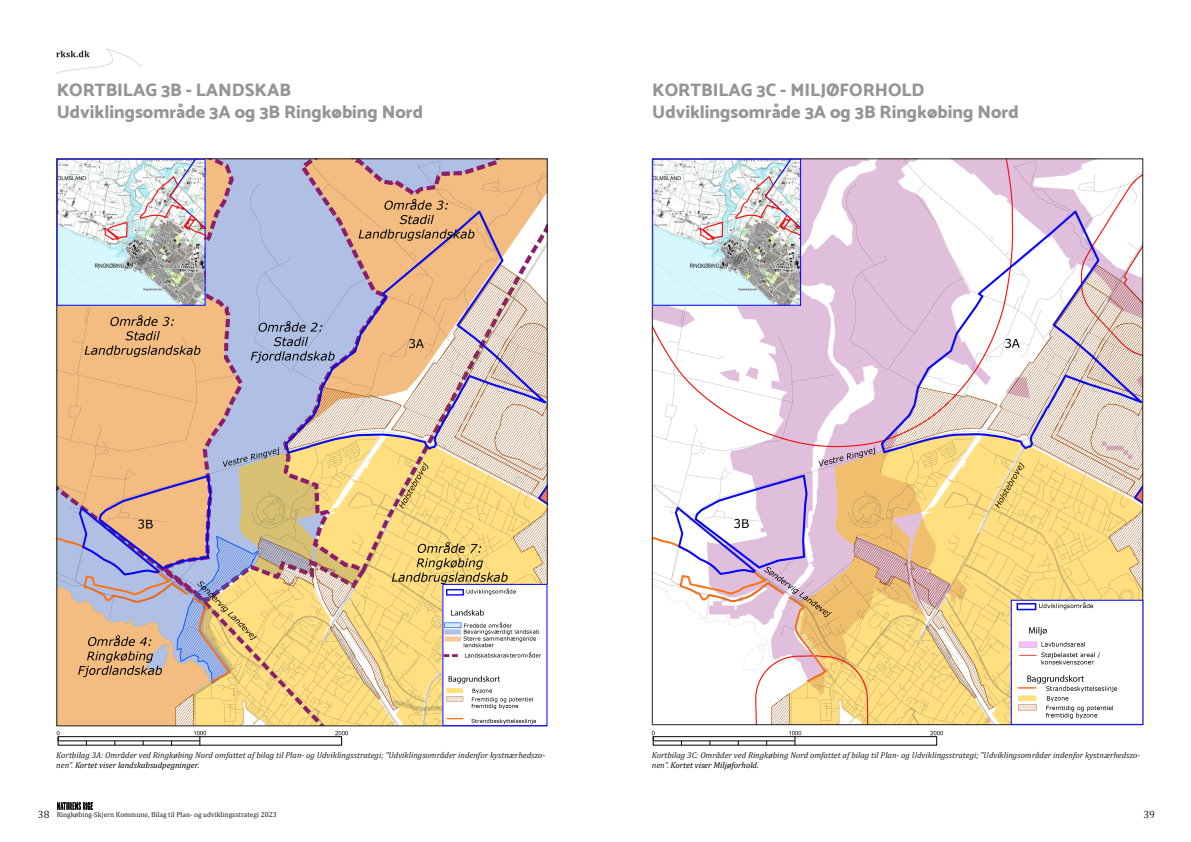
<style>
.page{position:relative;width:1191px;height:842px;background:#fff}
.page>*{position:absolute;margin:0;border:0;box-sizing:border-box;transform-origin:0 0}
.Overskrift_-_bilag_b{font:800 18px "Catamaran";color:#939598}
.t1{font:10.5px "Cambria";color:#231f20}
.Billedtekst{font:italic 8.5px/10.2px "Cambria";color:#231f20}
.t2{font:7.3px "Cambria";color:#231f20}
.s1{color:#000}
.s2{font-size:10.5px}
</style>
<div class="page">
<img style="left:57px;top:802px;width:36px;height:7px">
<img style="left:57px;top:48px;width:84px;height:25px">
<img style="left:59px;top:161px;width:486px;height:563px">
<img style="left:444px;top:586px;width:101px;height:138px">
<div style="left:442px;top:584px;width:105px;height:142px;border:1px solid #00f"></div>
<div style="left:58px;top:736px;width:284px;height:9px;border:1px solid #000"></div>
<hr style="left:58px;top:741px;width:142px;height:1px;background:#000">
<svg style="left:57px;top:731px;width:2px;height:10px"></svg>
<svg style="left:194px;top:731px;width:12px;height:14px"></svg>
<svg style="left:335px;top:731px;width:13px;height:4px"></svg>
<img style="left:59px;top:161px;width:38px;height:143px">
<img style="left:97px;top:161px;width:107px;height:143px">
<div style="left:57px;top:159px;width:149px;height:147px;border:1px solid #00f"></div>
<img style="left:654px;top:161px;width:486px;height:562px">
<img style="left:1013px;top:602px;width:127px;height:121px">
<div style="left:1011px;top:600px;width:132px;height:125px;border:1px solid #00f"></div>
<div style="left:653px;top:736px;width:283px;height:9px;border:1px solid #000"></div>
<hr style="left:653px;top:741px;width:142px;height:1px;background:#000">
<svg style="left:652px;top:731px;width:2px;height:10px"></svg>
<svg style="left:789px;top:731px;width:12px;height:14px"></svg>
<svg style="left:930px;top:731px;width:13px;height:4px"></svg>
<img style="left:654px;top:161px;width:38px;height:143px">
<img style="left:692px;top:161px;width:107px;height:143px">
<div style="left:652px;top:159px;width:149px;height:147px;border:1px solid #00f"></div>
<p class="Overskrift_-_bilag_b" style="left:57px;top:79px;width:236px">KORTBILAG 3B - LANDSKAB</p>
<p class="Overskrift_-_bilag_b" style="left:57px;top:101px;width:368px">Udviklingsområde 3A og 3B Ringkøbing Nord</p>
<p class="Overskrift_-_bilag_b" style="left:652px;top:79px;width:274px">KORTBILAG 3C - MILJØFORHOLD</p>
<p class="Overskrift_-_bilag_b" style="left:652px;top:101px;width:368px">Udviklingsområde 3A og 3B Ringkøbing Nord</p>
<p class="Billedtekst" style="left:56px;top:749px;width:490px">Kortbilag 3A: Områder ved Ringkøbing Nord omfattet af bilag til Plan- og Udviklingsstrategi; ”Udviklingsområder indenfor kystnærhedszo&shy;nen”. <span class="s1">Kortet viser landskabsudpegninger.</span></p>
<p class="Billedtekst" style="left:652px;top:749px;width:490px">Kortbilag 3C: Områder ved Ringkøbing Nord omfattet af bilag til Plan- og Udviklingsstrategi; ”Udviklingsområder indenfor kystnærhedszo&shy;nen”. <span class="s1">Kortet viser Miljøforhold.</span></p>
<p class="t2" style="left:38px;top:810px;width:240px"><span class="s2">38</span> Ringkøbing-Skjern Kommune, Bilag til Plan- og udviklingsstrategi 2023</p>
<p class="t1" style="left:1143px;top:808px;width:13px">39</p>
</div>
